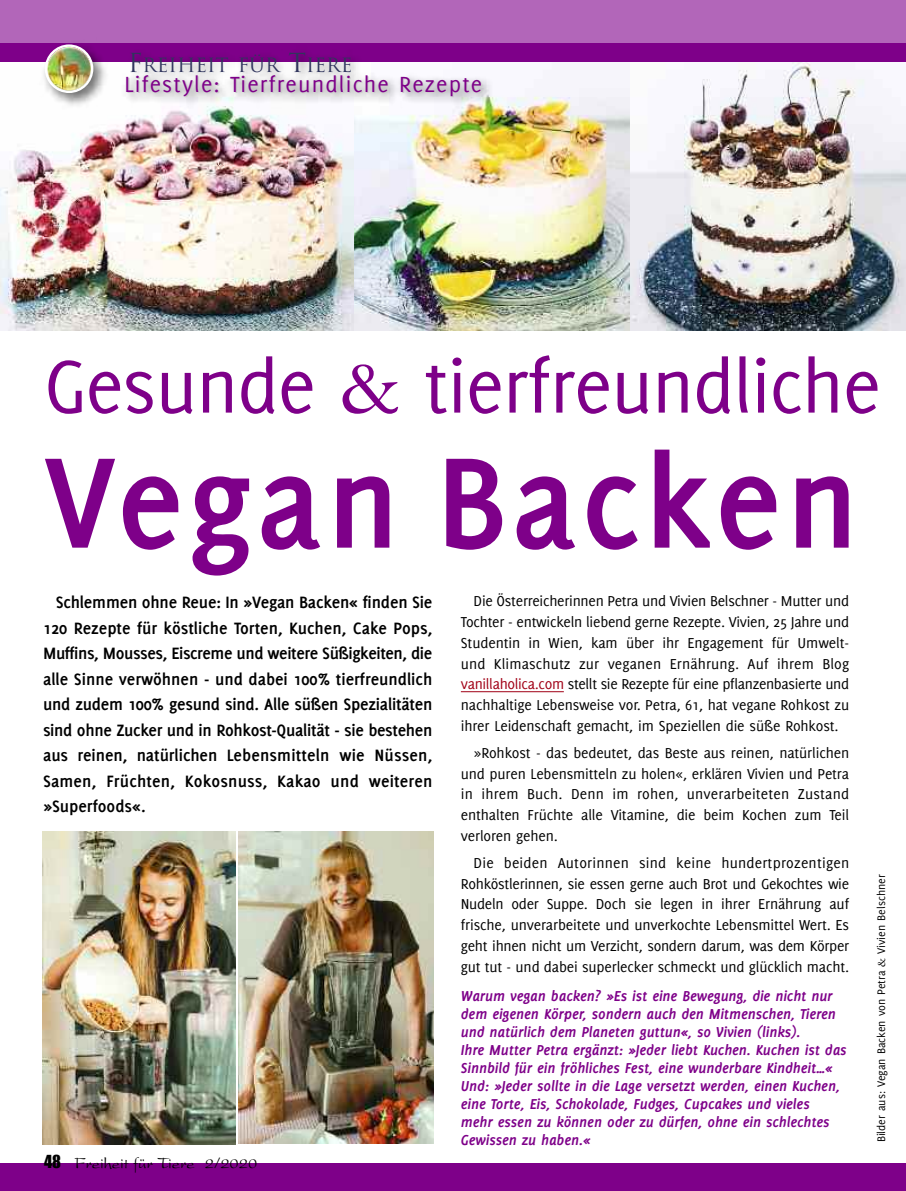
<style>
.page{position:relative;width:906px;height:1191px;background:#fff}
.page>*{position:absolute;margin:0;border:0;box-sizing:border-box;transform-origin:0 0}
.t1{font:700 141px "Delicious";letter-spacing:.03em;color:#7e0089}
.t2{font:81px "Delicious";letter-spacing:-.015em;color:#7e0089}
.t3{font:24px "Delicious";letter-spacing:.05em;color:#7e0089}
.t4{font:19.2px "Trajan";color:#30355d}
.t5{font:700 18px/25.5px "Delicious";letter-spacing:.01em;color:#000;text-align:justify}
.t6{font:16.5px "President";color:#000}
.t7{font:15.75px/20.9px "Delicious";letter-spacing:-.01em;color:#000;text-align:justify}
.t8{font:italic 700 15.75px/18px "Delicious";letter-spacing:-.01em;color:#7e0089}
.t9{font:12px "Delicious";color:#000}
.s1{font-size:25.5px}
.s2{font-family:"Garamond"}
.s3{color:#a10016}
.s4{font-family:"Impact"}
</style>
<div class="page">
<img style="left:0;top:61px;width:354px;height:270px">
<img style="left:354px;top:61px;width:551px;height:270px">
<div style="left:0;top:1163px;width:906px;height:28px;background:#7e0089"></div>
<div style="left:0;top:0;width:906px;height:44px;background:#b266b9"></div>
<div style="left:0;top:43px;width:906px;height:18px;background:#7e0089"></div>
<img style="left:38px;top:108px;width:75px;height:5px">
<img style="left:7px;top:44px;width:345px;height:64px">
<img style="left:114px;top:61px;width:597px;height:67px">
<hr style="left:461px;top:691px;width:103px;height:1px;background:#a10016">
<img style="left:43px;top:831px;width:193px;height:313px">
<img style="left:239px;top:831px;width:195px;height:312px">
<p class="t4" style="left:128px;top:54px;width:226px"><span class="s1">F</span>REIHEIT FÜR <span class="s1">T</span>IERE</p>
<h3 class="t3" style="left:124px;top:75px;width:359px">Lifestyle: Tierfreundliche Rezepte</h3>
<h2 class="t2" style="left:44px;top:356px;width:838px">Gesunde <span class="s2">&amp;</span> tierfreundliche</h2>
<h1 class="t1" style="left:44px;top:450px;width:816px">Vegan Backen</h1>
<p class="t5" style="left:43px;top:591px;width:391px;text-indent:13px">Schlemmen ohne Reue: In »Vegan Backen« finden Sie 120 Rezepte für köstliche Torten, Kuchen, Cake Pops, Muffins, Mousses, Eiscreme und weitere Süßigkeiten, die alle Sinne verwöhnen - und dabei 100% tierfreundlich und zudem 100% gesund sind. Alle süßen Spezialitäten sind ohne Zucker und in Rohkost-Qualität - sie bestehen aus reinen, natürlichen Lebensmitteln wie Nüssen, Samen, Früchten, Kokosnuss, Kakao und weiteren »Superfoods«.</p>
<p class="t7" style="left:461px;top:591px;width:390px;text-indent:13px">Die Österreicherinnen Petra und Vivien Belschner - Mutter und Tochter - entwickeln liebend gerne Rezepte. Vivien, 25 Jahre und Studentin in Wien, kam über ihr Engagement für Umwelt&shy;und Klimaschutz zur veganen Ernährung. Auf ihrem Blog <span class="s3">vanillaholica.com</span> stellt sie Rezepte für eine pflanzenbasierte und nachhaltige Lebensweise vor. Petra, 61, hat vegane Rohkost zu ihrer Leidenschaft gemacht, im Speziellen die süße Rohkost.</p>
<p class="t7" style="left:461px;top:743px;width:390px;text-indent:13px">»Rohkost - das bedeutet, das Beste aus reinen, natürlichen und puren Lebensmitteln zu holen«, erklären Vivien und Petra in ihrem Buch. Denn im rohen, unverarbeiteten Zustand enthalten Früchte alle Vitamine, die beim Kochen zum Teil verloren gehen.</p>
<p class="t7" style="left:461px;top:853px;width:390px;text-indent:13px">Die beiden Autorinnen sind keine hundertprozentigen Rohköstlerinnen, sie essen gerne auch Brot und Gekochtes wie Nudeln oder Suppe. Doch sie legen in ihrer Ernährung auf frische, unverarbeitete und unverkochte Lebensmittel Wert. Es geht ihnen nicht um Verzicht, sondern darum, was dem Körper gut tut - und dabei superlecker schmeckt und glücklich macht.</p>
<p class="t8" style="left:461px;top:987px;width:387px">Warum vegan backen? »Es ist eine Bewegung, die nicht nur dem eigenen Körper, sondern auch den Mitmenschen, Tieren und natürlich dem Planeten guttun«, so Vivien (links).<br>Ihre Mutter Petra ergänzt: »Jeder liebt Kuchen. Kuchen ist das Sinnbild für ein fröhliches Fest, eine wunderbare Kindheit…« Und: »Jeder sollte in die Lage versetzt werden, einen Kuchen, eine Torte, Eis, Schokolade, Fudges, Cupcakes und vieles<br>mehr essen zu können oder zu dürfen, ohne ein schlechtes Gewissen zu haben.«</p>
<p class="t9" style="left:877px;top:1142px;width:269px;rotate:-90deg">Bilder aus: Vegan Backen von Petra <span class="s2">&amp;</span> Vivien Belschner</p>
<p class="t6" style="left:44px;top:1158px;width:215px"><span class="s4">48</span> Freiheit für Tiere 2/2020</p>
</div>
